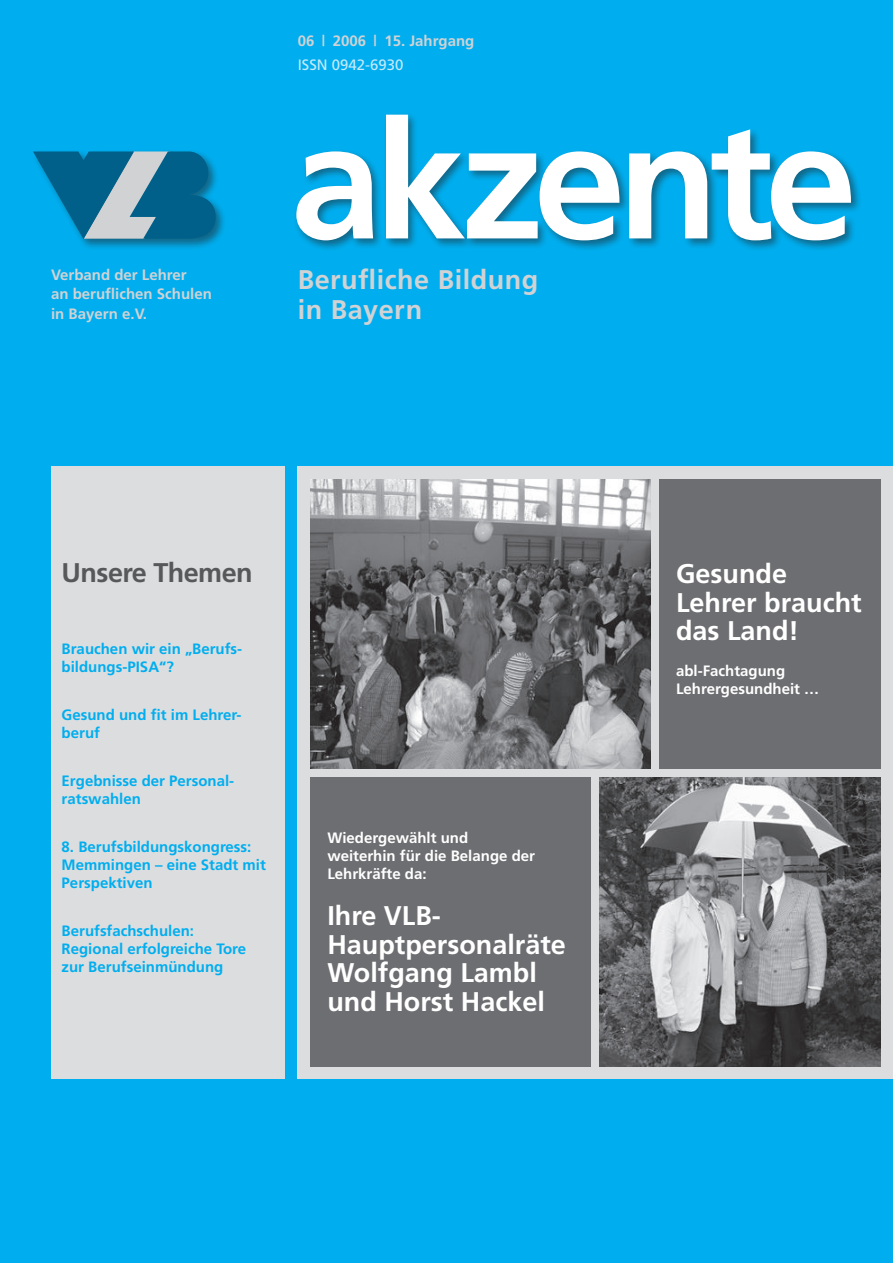
<style>
.page{position:relative;width:893px;height:1263px;background:#00aeef}
.page>*{position:absolute;margin:0;border:0;box-sizing:border-box;transform-origin:0 0}
.t1{font:700 165px "Frutiger";letter-spacing:-.05em;color:#fff}
.t2{font:700 27px/28.5px "Frutiger";color:#fff}
.t3{font:700 27px/30px "Frutiger";letter-spacing:.02em;color:#d1d2d4}
.t4{font:700 27px "Frutiger";letter-spacing:-.02em;color:#57585a}
.t5{font:700 15px/18px "Frutiger";color:#00aeef}
.t6{font:700 15px/18px "Frutiger";color:#fff}
.t7{font:700 15px/19.5px "Frutiger";color:#d1d2d4}
.t8{font:15px "Frutiger";color:#c6eafa}
</style>
<div class="page">
<div style="left:298px;top:467px;width:595px;height:612px;background:#dcdddf"></div>
<div style="left:51px;top:467px;width:234px;height:612px;background:#dcdddf"></div>
<img style="left:310px;top:479px;width:341px;height:289px">
<div style="left:659px;top:479px;width:221px;height:289px;background:#6d6e71"></div>
<div style="left:310px;top:777px;width:281px;height:289px;background:#6d6e71"></div>
<img style="left:600px;top:777px;width:280px;height:289px">
<div style="left:30px;top:148px;width:203px;height:109px;background:#231f20;opacity:.5"></div>
<svg style="left:33px;top:151px;width:183px;height:88px;background:#2d85aa"></svg>
<div style="left:293px;top:112px;width:600px;height:209px;background:#231f20;opacity:.5"></div>
<p class="t7" style="left:51px;top:266px;width:162px">Verband der Lehrer<br>an beruflichen Schulen in Bayern e.V.</p>
<p class="t7" style="left:298px;top:32px;width:178px">06 | 2006 | 15. Jahrgang</p>
<p class="t8" style="left:298px;top:58px;width:107px">ISSN 0942-6930</p>
<h1 class="t1" style="left:290px;top:113px;width:568px">akzente</h1>
<h2 class="t3" style="left:298px;top:267px;width:242px">Berufliche Bildung in Bayern</h2>
<h2 class="t4" style="left:62px;top:562px;width:193px">Unsere Themen</h2>
<p class="t5" style="left:62px;top:641px;width:182px">Brauchen wir ein „Berufs&shy;bildungs-PISA“?</p>
<p class="t5" style="left:62px;top:707px;width:181px">Gesund und fit im Lehrer&shy;beruf</p>
<p class="t5" style="left:62px;top:773px;width:174px">Ergebnisse der Personal&shy;ratswahlen</p>
<p class="t5" style="left:62px;top:839px;width:206px">8. Berufsbildungskongress:<br>Memmingen – eine Stadt mit<br>Perspektiven</p>
<p class="t5" style="left:62px;top:923px;width:186px">Berufsfachschulen:<br>Regional erfolgreiche Tore zur Berufseinmündung</p>
<p class="t6" style="left:327px;top:830px;width:209px">Wiedergewählt und weiterhin für die Belange der<br>Lehrkräfte da:</p>
<h2 class="t2" style="left:327px;top:904px;width:240px">Ihre VLB-<br>Hauptpersonalräte<br>Wolfgang Lambl und Horst Hackel</h2>
<h2 class="t2" style="left:676px;top:561px;width:187px">Gesunde<br>Lehrer braucht das Land!</h2>
<p class="t6" style="left:676px;top:663px;width:145px">abl-Fachtagung<br>Lehrergesundheit …</p>
</div>
